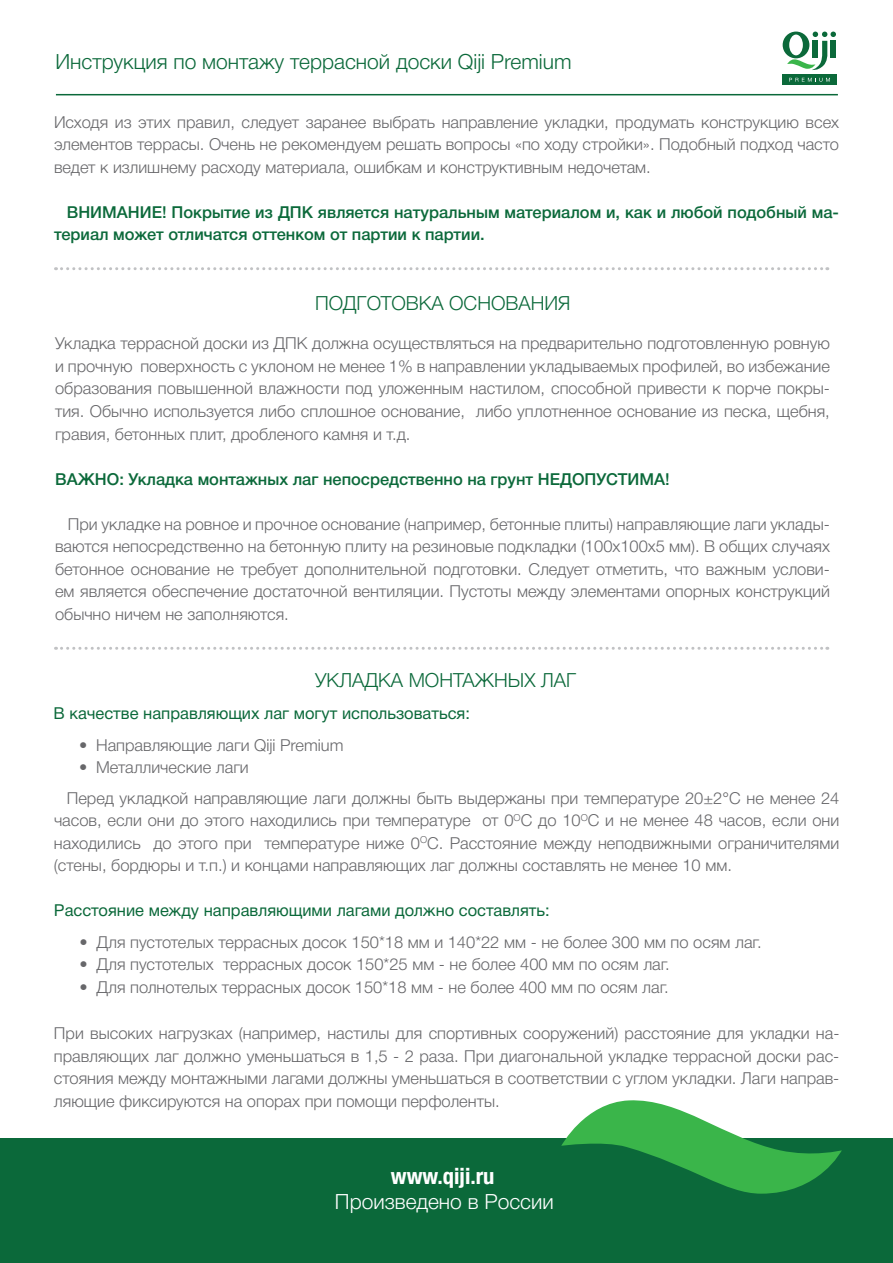
<style>
.page{position:relative;width:893px;height:1263px;background:#fff}
.page>*{position:absolute;margin:0;border:0;box-sizing:border-box;transform-origin:0 0}
.t1{font:700 condensed 22.5px "Helvetica Neue";color:#fff}
.t2{font:300 21px "Helvetica Neue Cyr";color:#0b693a}
.t3{font:300 21px "Helvetica Neue Cyr";color:#fff}
.t4{font:300 19.5px "Helvetica Neue Cyr";color:#0b693a}
.t5{font:300 16.5px/22.5px "Helvetica Neue Cyr";color:#67676a;text-align:justify}
.t6{font:500 16.5px/22.5px "Helvetica Neue Cyr";color:#0b693a}
.t7{font:16.5px "Helvetica Neue Cyr";color:#0b693a}
</style>
<div class="page">
<hr style="left:56px;top:94px;width:782px;height:1px;background:#0b693a">
<div style="left:0;top:1139px;width:893px;height:124px;background:#0b693a"></div>
<svg style="left:561px;top:1100px;width:281px;height:94px"></svg>
<svg style="left:783px;top:32px;width:53px;height:38px"></svg>
<div style="left:782px;top:74px;width:55px;height:11px;background:#0b693a"></div>
<svg style="left:789px;top:78px;width:41px;height:4px"></svg>
<svg style="left:56px;top:267px;width:772px;height:3px"></svg>
<svg style="left:56px;top:647px;width:772px;height:3px"></svg>
<p class="t2" style="left:55px;top:50px;width:517px">Инструкция по монтажу террасной доски Qiji Premium</p>
<p class="t5" style="left:54px;top:111px;width:786px">Исходя из этих правил, следует заранее выбрать направление укладки, продумать конструкцию всех элементов террасы. Очень не рекомендуем решать вопросы «по ходу стройки». Подобный подход часто ведет к излишнему расходу материала, ошибкам и конструктивным недочетам.</p>
<p class="t6" style="left:54px;top:201px;width:786px;text-indent:13px">ВНИМАНИЕ! Покрытие из ДПК является натуральным материалом и, как и любой подобный ма&shy;териал может отличатся оттенком от партии к партии.</p>
<p class="t4" style="left:315px;top:292px;width:257px">ПОДГОТОВКА ОСНОВАНИЯ</p>
<p class="t5" style="left:55px;top:333px;width:776px">Укладка террасной доски из ДПК должна осуществляться на предварительно подготовленную ровную и прочную поверхность с уклоном не менее 1% в направлении укладываемых профилей, во избежание образования повышенной влажности под уложенным настилом, способной привести к порче покры&shy;тия. Обычно используется либо сплошное основание, либо уплотненное основание из песка, щебня, гравия, бетонных плит, дробленого камня и т.д.</p>
<p class="t6" style="left:55px;top:468px;width:616px">ВАЖНО: Укладка монтажных лаг непосредственно на грунт НЕДОПУСТИМА!</p>
<p class="t5" style="left:55px;top:513px;width:776px;text-indent:13px">При укладке на ровное и прочное основание (например, бетонные плиты) направляющие лаги уклады&shy;ваются непосредственно на бетонную плиту на резиновые подкладки (100х100х5 мм). В общих случаях бетонное основание не требует дополнительной подготовки. Следует отметить, что важным услови&shy;ем является обеспечение достаточной вентиляции. Пустоты между элементами опорных конструкций обычно ничем не заполняются.</p>
<p class="t4" style="left:315px;top:669px;width:263px">УКЛАДКА МОНТАЖНЫХ ЛАГ</p>
<p class="t7" style="left:54px;top:704px;width:418px">В качестве направляющих лаг могут использоваться:</p>
<p class="t5" style="left:79px;top:734px;width:266px">• Направляющие лаги Qiji Premium</p>
<p class="t5" style="left:79px;top:756px;width:171px">• Металлические лаги</p>
<p class="t5" style="left:54px;top:787px;width:787px;text-indent:13px">Перед укладкой направляющие лаги должны быть выдержаны при температуре 20±2°С не менее 24 часов, если они до этого находились при температуре от 0<sup>О</sup>С до 10<sup>О</sup>С и не менее 48 часов, если они находились до этого при температуре ниже 0<sup>О</sup>С. Расстояние между неподвижными ограничителями (стены, бордюры и т.п.) и концами направляющих лаг должны составлять не менее 10 мм.</p>
<p class="t7" style="left:54px;top:901px;width:497px">Расстояние между направляющими лагами должно составлять:</p>
<p class="t5" style="left:80px;top:931px;width:684px">• Для пустотелых террасных досок 150*18 мм и 140*22 мм - не более 300 мм по осям лаг.</p>
<p class="t5" style="left:80px;top:953px;width:592px">• Для пустотелых террасных досок 150*25 мм - не более 400 мм по осям лаг.</p>
<p class="t5" style="left:80px;top:976px;width:591px">• Для полнотелых террасных досок 150*18 мм - не более 400 мм по осям лаг.</p>
<p class="t5" style="left:54px;top:1022px;width:787px">При высоких нагрузках (например, настилы для спортивных сооружений) расстояние для укладки на&shy;правляющих лаг должно уменьшаться в 1,5 - 2 раза. При диагональной укладке террасной доски рас&shy;стояния между монтажными лагами должны уменьшаться в соответствии с углом укладки. Лаги направ&shy;ляющие фиксируются на опорах при помощи перфоленты.</p>
<h1 class="t1" style="left:391px;top:1163px;width:105px">www.qiji.ru</h1>
<p class="t3" style="left:335px;top:1190px;width:220px">Произведено в России</p>
</div>
